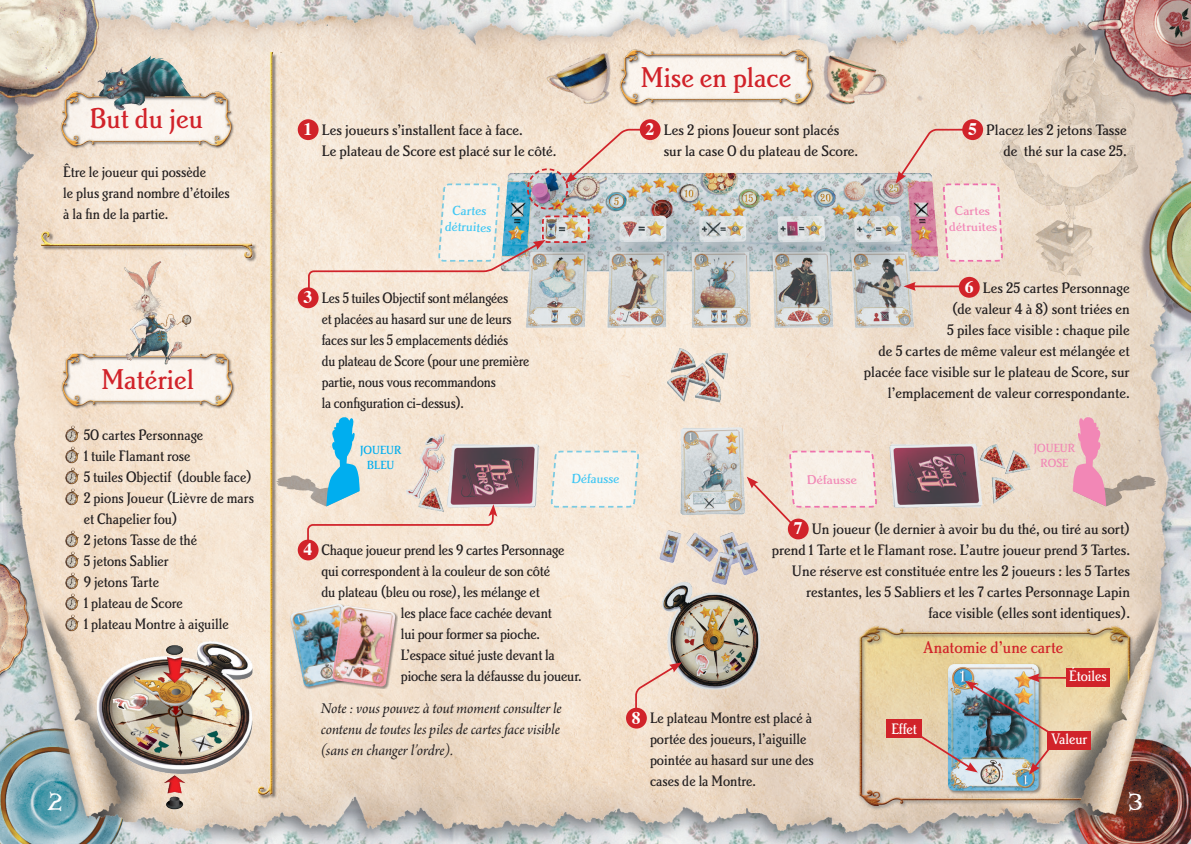
<style>
.page{position:relative;width:1191px;height:844px;background:#fff}
.page>*{position:absolute;margin:0;border:0;box-sizing:border-box;transform-origin:0 0}
.t1{font:29.75px "Brighton Medium Plain";color:#d1232a}
.t2{font:21px "Windlass";color:#fff}
.t3{font:17.5px "Brighton Medium Plain";color:#d1232a}
.t4{font:15.75px/21px "Brighton Medium Plain";color:#231f20;text-align:right}
.t5{font:15.75px/21px "Brighton Medium Plain";color:#231f20;scale:.95 1}
.t6{font:15.75px/21px "Brighton Medium Plain";color:#231f20;scale:.92 1}
.t7{font:15.75px/21px "Arno Pro Italic Subhead";letter-spacing:-.005em;color:#231f20;text-align:justify}
.t8{font:15.75px "Brighton Medium Plain";color:#fff;scale:.95 1}
.t9{font:13.83px/16.4px "Brighton Medium Plain";color:#40c7f4;text-align:center;scale:1.04 1}
.t10{font:13.12px/15.8px "Brighton Medium Plain";color:#f287b6;text-align:center;scale:1.13 1}
.t11{font:12.25px/14.7px "Brighton Medium Plain";color:#00aeef;text-align:center}
.t12{font:12.25px/14.7px "Brighton Medium Plain";color:#f287b6;text-align:center}
.s1{font-family:"Times";font-weight:700;font-size:17.68px;color:#fff}
</style>
<div class="page">
<img style="left:0;top:0;width:1191px;height:843px">
<img style="left:362px;top:154px;width:767px;height:535px">
<img style="left:616px;top:49px;width:198px;height:65px">
<img style="left:895px;top:128px;width:69px;height:134px">
<svg style="left:634px;top:662px;width:48px;height:48px;background:#eed3c3"></svg>
<svg style="left:307px;top:128px;width:337px;height:164px;background:#e1d7cc"></svg>
<hr style="left:913px;top:285px;width:48px;height:2px;background:#d1232a">
<svg style="left:903px;top:282px;width:12px;height:9px"></svg>
<img style="left:964px;top:17px;width:212px;height:285px">
<img style="left:48px;top:353px;width:199px;height:60px">
<img style="left:252px;top:53px;width:38px;height:743px">
<img style="left:23px;top:219px;width:247px;height:52px">
<img style="left:111px;top:258px;width:94px;height:113px">
<img style="left:97px;top:640px;width:155px;height:172px">
<img style="left:814px;top:49px;width:77px;height:71px">
<img style="left:539px;top:49px;width:84px;height:63px">
<svg style="left:549px;top:449px;width:91px;height:59px;background:#f3efe7"></svg>
<svg style="left:746px;top:449px;width:132px;height:77px;background:#f2e1d6"></svg>
<img style="left:46px;top:91px;width:200px;height:65px">
<img style="left:92px;top:49px;width:111px;height:73px">
<img style="left:65px;top:425px;width:14px;height:17px">
<img style="left:65px;top:446px;width:14px;height:17px">
<img style="left:65px;top:467px;width:14px;height:17px">
<img style="left:65px;top:488px;width:14px;height:17px">
<img style="left:65px;top:530px;width:14px;height:17px">
<img style="left:65px;top:551px;width:14px;height:17px">
<img style="left:65px;top:572px;width:14px;height:17px">
<img style="left:65px;top:593px;width:14px;height:17px">
<img style="left:65px;top:614px;width:14px;height:17px">
<div style="left:626px;top:707px;width:21px;height:21px;background:#d1232a;border-radius:50%"></div>
<div style="left:788px;top:518px;width:20px;height:21px;background:#d1232a;border-radius:50%"></div>
<div style="left:298px;top:539px;width:20px;height:21px;background:#d1232a;border-radius:50%"></div>
<div style="left:298px;top:119px;width:20px;height:21px;background:#d1232a;border-radius:50%"></div>
<div style="left:640px;top:119px;width:20px;height:21px;background:#d1232a;border-radius:50%"></div>
<div style="left:298px;top:287px;width:20px;height:21px;background:#d1232a;border-radius:50%"></div>
<div style="left:959px;top:277px;width:20px;height:20px;background:#d1232a;border-radius:50%"></div>
<div style="left:962px;top:119px;width:21px;height:21px;background:#d1232a;border-radius:50%"></div>
<svg style="left:264px;top:407px;width:233px;height:135px;background:#d8cec5"></svg>
<svg style="left:1072px;top:407px;width:96px;height:99px;background:#e0c1bb"></svg>
<div style="left:947px;top:663px;width:95px;height:131px;background:#231f20;opacity:.45"></div>
<img style="left:948px;top:664px;width:90px;height:126px">
<div style="left:1047px;top:731px;width:44px;height:18px;background:#d1232a"></div>
<div style="left:886px;top:719px;width:36px;height:19px;background:#d1232a"></div>
<hr style="left:1037px;top:676px;width:31px;height:2px;background:#d1232a">
<img style="left:917px;top:673px;width:135px;height:101px">
<div style="left:1066px;top:668px;width:43px;height:19px;background:#d1232a"></div>
<div style="left:290px;top:603px;width:69px;height:86px;background:#231f20;opacity:.45"></div>
<img style="left:290px;top:603px;width:67px;height:83px">
<div style="left:332px;top:605px;width:66px;height:84px;background:#231f20;opacity:.45"></div>
<img style="left:332px;top:605px;width:63px;height:81px">
<h1 class="t1" style="left:90px;top:101px;width:115px">But du jeu</h1>
<p class="t5" style="left:63px;top:161px;width:177px">Être le joueur qui possède<br>le plus grand nombre d’étoiles à la fin de la partie.</p>
<h1 class="t1" style="left:101px;top:361px;width:94px">Matériel</h1>
<p class="t5" style="left:84px;top:423px;width:181px">50 cartes Personnage<br>1 tuile Flamant rose<br>5 tuiles Objectif (double face)<br>2 pions Joueur (Lièvre de mars et Chapelier fou)<br>2 jetons Tasse de thé<br>5 jetons Sablier<br>9 jetons Tarte<br>1 plateau de Score<br>1 plateau Montre à aiguille</p>
<h1 class="t1" style="left:641px;top:59px;width:152px">Mise en place</h1>
<p class="t4" style="left:322px;top:119px;width:236px;text-align:left;text-indent:-18px"><span class="s1">1</span> Les joueurs s’installent face à face.<br>Le plateau de Score est placé sur le côté.</p>
<p class="t4" style="left:664px;top:119px;width:196px;text-align:left;text-indent:-18px"><span class="s1">2</span> Les 2 pions Joueur sont placés sur la case 0 du plateau de Score.</p>
<p class="t4" style="left:968px;top:119px;width:160px"><span class="s1">5</span> Placez les 2 jetons Tasse de thé sur la case 25.</p>
<p class="t9" style="left:445px;top:202px;width:50px">Cartes détruites</p>
<p class="t10" style="left:948px;top:203px;width:44px;rotate:-1deg">Cartes détruites</p>
<p class="t6" style="left:322px;top:287px;width:227px;text-indent:-18px"><span class="s1">3</span> Les 5 tuiles Objectif sont mélangées<br>et placées au hasard sur une de leurs faces sur les 5 emplacements dédiés<br>du plateau de Score (pour une première partie, nous vous recommandons<br>la configuration ci-dessus).</p>
<p class="t4" style="left:864px;top:276px;width:267px"><span class="s1">6</span> Les 25 cartes Personnage<br>(de valeur 4 à 8) sont triées en<br>5 piles face visible : chaque pile<br>de 5 cartes de même valeur est mélangée et placée face visible sur le plateau de Score, sur l’emplacement de valeur correspondante.</p>
<p class="t11" style="left:360px;top:442px;width:43px">JOUEUR<br>BLEU</p>
<p class="t9" style="left:571px;top:470px;width:52px">Défausse</p>
<p class="t10" style="left:807px;top:471px;width:46px;rotate:-1deg">Défausse</p>
<p class="t12" style="left:1033px;top:440px;width:43px">JOUEUR<br>ROSE</p>
<p class="t5" style="left:303px;top:539px;width:276px"><span class="s1">4</span> Chaque joueur prend les 9 cartes Personnage</p>
<p class="t5" style="left:321px;top:560px;width:242px">qui correspondent à la couleur de son côté</p>
<p class="t5" style="left:321px;top:581px;width:231px">du plateau (bleu ou rose), les mélange et</p>
<p class="t5" style="left:401px;top:602px;width:160px">les place face cachée devant</p>
<p class="t5" style="left:401px;top:623px;width:148px">lui pour former sa pioche.</p>
<p class="t5" style="left:401px;top:644px;width:164px">L’espace situé juste devant la</p>
<p class="t5" style="left:401px;top:665px;width:192px">pioche sera la défausse du joueur.</p>
<p class="t7" style="left:321px;top:698px;width:242px">Note : vous pouvez à tout moment consulter le contenu de toutes les piles de cartes face visible (sans en changer l’ordre).</p>
<p class="t4" style="left:772px;top:518px;width:360px"><span class="s1">7</span> Un joueur (le dernier à avoir bu du thé, ou tiré au sort) prend 1 Tarte et le Flamant rose. L’autre joueur prend 3 Tartes.<br>Une réserve est constituée entre les 2 joueurs : les 5 Tartes restantes, les 5 Sabliers et les 7 cartes Personnage Lapin<br>face visible (elles sont identiques).</p>
<p class="t3" style="left:923px;top:636px;width:142px">Anatomie d’une carte</p>
<p class="t5" style="left:650px;top:707px;width:174px;text-indent:-18px"><span class="s1">8</span> Le plateau Montre est placé à portée des joueurs, l’aiguille pointée au hasard sur une des cases de la Montre.</p>
<p class="t8" style="left:891px;top:719px;width:28px">Effet</p>
<p class="t8" style="left:1069px;top:666px;width:41px">Étoiles</p>
<p class="t8" style="left:1051px;top:729px;width:39px">Valeur</p>
<h2 class="t2" style="left:47px;top:786px;width:16px">2</h2>
<h2 class="t2" style="left:1129px;top:786px;width:14px">3</h2>
</div>
